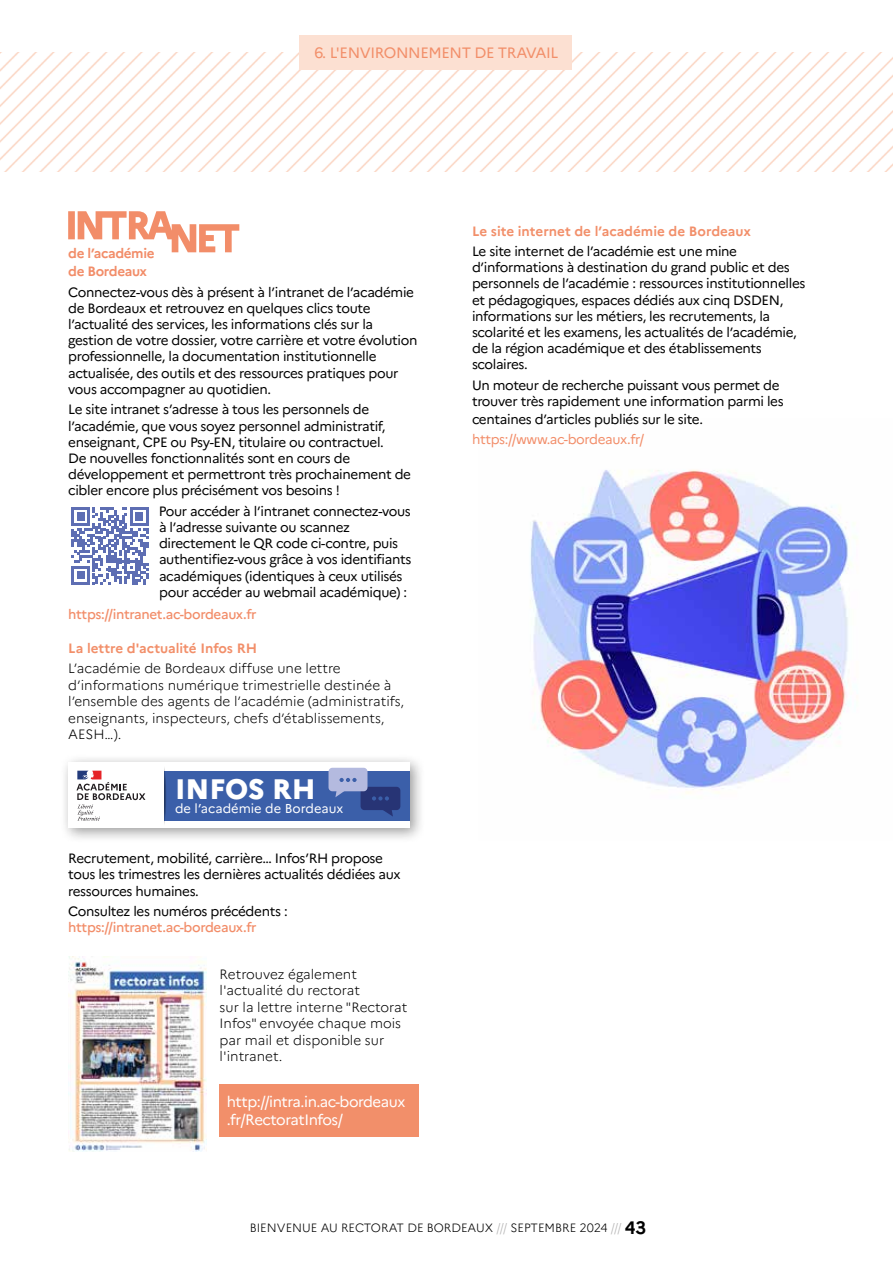
<style>
.page{position:relative;width:893px;height:1263px;background:#fff}
.page>*{position:absolute;margin:0;border:0;box-sizing:border-box;transform-origin:0 0}
.t1{font:800 28.2px "Marianne";color:#fff}
.t2{font:15px/18px "Marianne";letter-spacing:-.03em;color:#fff}
.t3{font:15px "Marianne";letter-spacing:-.025em;color:#f28f6a}
.t4{font:13.5px/16.2px "Marianne";letter-spacing:-.025em;color:#000}
.t5{font:300 13.5px/16.5px "Marianne";color:#000}
.t6{font:500 13.5px "Marianne";letter-spacing:-.025em;color:#f28d69}
.t7{font:700 13.5px "Marianne";color:#f28f6a}
.t8{font:13.5px "Marianne";letter-spacing:-.025em;color:#f28d69}
.t9{font:700 13.5px/18px "Marianne";letter-spacing:-.025em;color:#f28d69}
.t10{font:12.9px "Marianne";color:#fff}
.t11{font:300 12px "Marianne";color:#000}
.s1{color:#b3b2b2}
.s2{font-weight:700;font-size:18px}
</style>
<div class="page">
<img style="left:530px;top:469px;width:322px;height:325px">
<img style="left:0;top:52px;width:893px;height:119px">
<div style="left:299px;top:35px;width:272px;height:34px;background:#fce0d2"></div>
<svg style="left:68px;top:211px;width:171px;height:41px"></svg>
<svg style="left:71px;top:507px;width:77px;height:77px"></svg>
<div style="left:60px;top:754px;width:366px;height:89px;background:#000;opacity:.4"></div>
<div style="left:68px;top:762px;width:341px;height:65px;background:#fff"></div>
<div style="left:163px;top:771px;width:246px;height:49px;background:#3b5fa9"></div>
<svg style="left:160px;top:764px;width:6px;height:63px"></svg>
<div style="left:68px;top:762px;width:96px;height:65px;background:#fff"></div>
<div style="left:361px;top:787px;width:39px;height:23px;background:#273475;border-radius:4px"></div>
<svg style="left:383px;top:810px;width:10px;height:6px"></svg>
<svg style="left:335px;top:791px;width:12px;height:6px"></svg>
<div style="left:328px;top:768px;width:39px;height:23px;background:#b4badf;border-radius:4px"></div>
<svg style="left:339px;top:778px;width:18px;height:4px"></svg>
<svg style="left:372px;top:796px;width:17px;height:4px"></svg>
<svg style="left:76px;top:771px;width:69px;height:49px"></svg>
<div style="left:220px;top:1084px;width:199px;height:53px;background:#f28f6a"></div>
<img style="left:68px;top:957px;width:138px;height:195px">
<p class="t3" style="left:314px;top:41px;width:245px">6. L'ENVIRONNEMENT DE TRAVAIL</p>
<p class="t9" style="left:68px;top:243px;width:88px">de l’académie de Bordeaux</p>
<p class="t4" style="left:68px;top:283px;width:351px">Connectez-vous dès à présent à l’intranet de l’académie de Bordeaux et retrouvez en quelques clics toute l’actualité des services, les informations clés sur la gestion de votre dossier, votre carrière et votre évolution professionnelle, la documentation institutionnelle actualisée, des outils et des ressources pratiques pour vous accompagner au quotidien.</p>
<p class="t4" style="left:68px;top:400px;width:344px">Le site intranet s’adresse à tous les personnels de l’académie, que vous soyez personnel administratif, enseignant, CPE ou Psy-EN, titulaire ou contractuel.<br>De nouvelles fonctionnalités sont en cours de développement et permettront très prochainement de cibler encore plus précisément vos besoins !</p>
<p class="t4" style="left:159px;top:502px;width:254px">Pour accéder à l’intranet connectez-vous à l’adresse suivante ou scannez directement le QR code ci-contre, puis authentifiez-vous grâce à vos identifiants académiques (identiques à ceux utilisés pour accéder au webmail académique) :</p>
<p class="t6" style="left:68px;top:604px;width:190px">https://intranet.ac-bordeaux.fr</p>
<p class="t7" style="left:68px;top:637px;width:190px">La lettre d'actualité Infos RH</p>
<p class="t5" style="left:68px;top:659px;width:337px">L’académie de Bordeaux diffuse une lettre d’informations numérique trimestrielle destinée à l’ensemble des agents de l’académie (administratifs, enseignants, inspecteurs, chefs d’établissements, AESH…).</p>
<h1 class="t1" style="left:175px;top:771px;width:142px">INFOS RH</h1>
<p class="t10" style="left:175px;top:800px;width:170px">de l’académie de Bordeaux</p>
<p class="t4" style="left:68px;top:849px;width:334px">Recrutement, mobilité, carrière… Infos’RH propose tous les trimestres les dernières actualités dédiées aux ressources humaines.</p>
<p class="t4" style="left:68px;top:902px;width:221px">Consultez les numéros précédents :</p>
<p class="t6" style="left:68px;top:917px;width:190px">https://intranet.ac-bordeaux.fr</p>
<p class="t5" style="left:220px;top:964px;width:189px">Retrouvez également l'actualité du rectorat<br>sur la lettre interne "Rectorat<br>Infos" envoyée chaque mois par mail et disponible sur l'intranet.</p>
<p class="t2" style="left:227px;top:1092px;width:180px">http://intra.in.ac-bordeaux .fr/RectoratInfos/</p>
<p class="t7" style="left:472px;top:220px;width:280px">Le site internet de l’académie de Bordeaux</p>
<p class="t4" style="left:472px;top:242px;width:335px">Le site internet de l’académie est une mine d’informations à destination du grand public et des personnels de l’académie : ressources institutionnelles et pédagogiques, espaces dédiés aux cinq DSDEN, informations sur les métiers, les recrutements, la scolarité et les examens, les actualités de l’académie, de la région académique et des établissements scolaires.</p>
<p class="t4" style="left:472px;top:376px;width:313px">Un moteur de recherche puissant vous permet de trouver très rapidement une information parmi les</p>
<p class="t4" style="left:472px;top:410px;width:233px">centaines d’articles publiés sur le site.</p>
<p class="t8" style="left:472px;top:429px;width:174px">https://www.ac-bordeaux.fr/</p>
<p class="t11" style="left:250px;top:1219px;width:398px">BIENVENUE AU RECTORAT DE BORDEAUX <span class="s1">///</span> SEPTEMBRE 2024 <span class="s1">///</span> <span class="s2">43</span></p>
</div>
